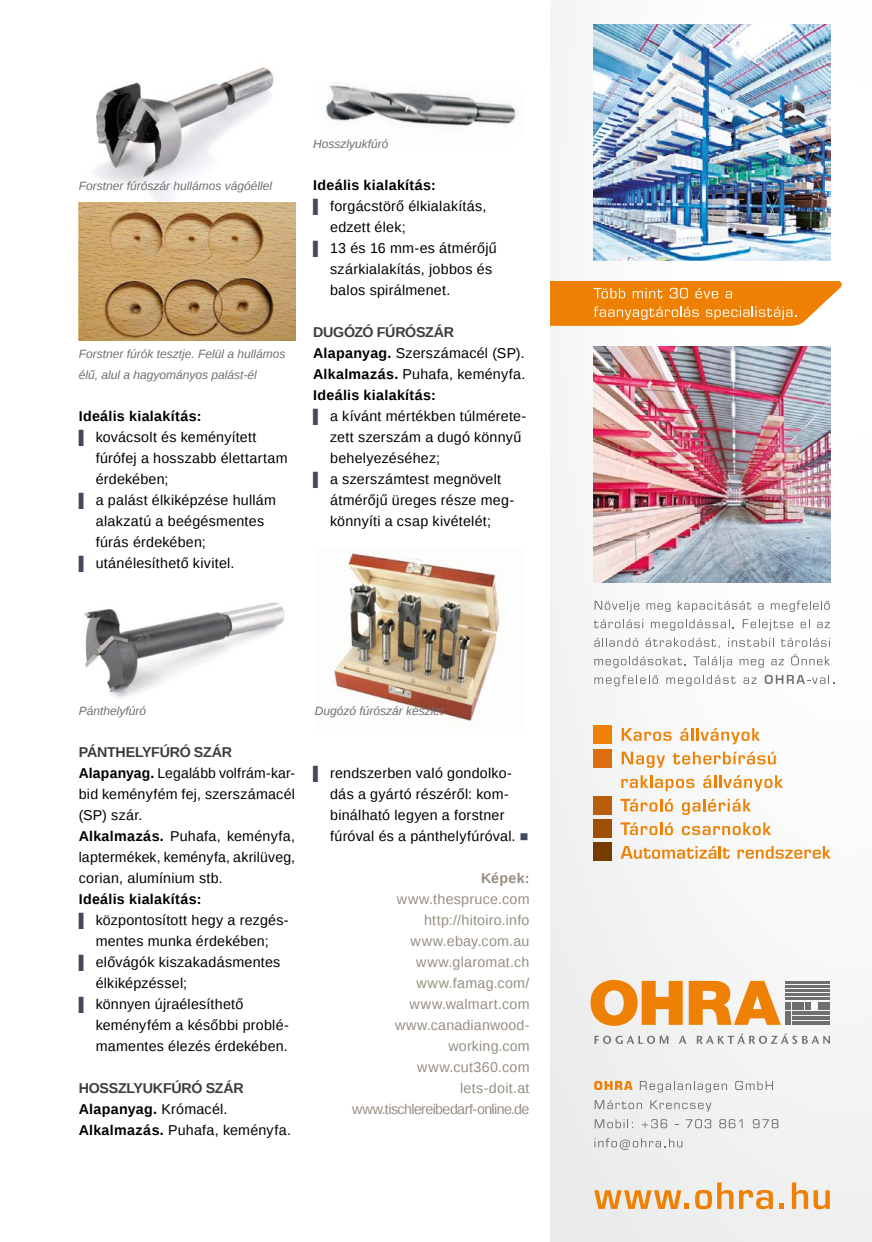
<style>
.page{position:relative;width:872px;height:1242px;background:#fff}
.page>*{position:absolute;margin:0;border:0;box-sizing:border-box;transform-origin:0 0}
.t1{font:14.25px/21px "Liberation Sans";letter-spacing:.015em;color:#000}
.t2{font:14.25px/21px "Liberation Sans";letter-spacing:.015em;color:#968e82;text-align:right}
.t3{font:700 14.25px "Liberation Sans";letter-spacing:.025em;color:#000}
.t4{font:700 14.25px "Liberation Sans";letter-spacing:-.02em;color:#3c3c3b}
.t5{font:700 14.25px "Liberation Sans";letter-spacing:.02em;color:#968e82}
.t6{font:italic 12px/21px "Liberation Sans";color:#706f6f}
.s1{font-size:13.5px;color:#44485c}
.s2{font-weight:700}
.s3{font-weight:700;color:#3c3c3b}
.s4{color:#44485c}
</style>
<div class="page">
<img style="left:551px;top:0;width:321px;height:1242px">
<svg style="left:621px;top:728px;width:50px;height:13px"></svg>
<svg style="left:680px;top:728px;width:80px;height:16px"></svg>
<svg style="left:621px;top:751px;width:44px;height:17px"></svg>
<svg style="left:673px;top:751px;width:102px;height:13px"></svg>
<svg style="left:621px;top:775px;width:73px;height:16px"></svg>
<svg style="left:703px;top:775px;width:80px;height:16px"></svg>
<svg style="left:620px;top:799px;width:53px;height:12px"></svg>
<svg style="left:682px;top:799px;width:69px;height:16px"></svg>
<svg style="left:620px;top:822px;width:53px;height:13px"></svg>
<svg style="left:682px;top:822px;width:89px;height:13px"></svg>
<svg style="left:620px;top:846px;width:109px;height:12px"></svg>
<svg style="left:737px;top:846px;width:93px;height:12px"></svg>
<div style="left:593px;top:725px;width:18px;height:18px;background:#ee8003"></div>
<div style="left:593px;top:749px;width:18px;height:18px;background:#dd6e10"></div>
<div style="left:593px;top:796px;width:18px;height:18px;background:#b85e0a"></div>
<div style="left:593px;top:819px;width:18px;height:18px;background:#9e5106"></div>
<div style="left:593px;top:842px;width:18px;height:18px;background:#743c00"></div>
<svg style="left:594px;top:600px;width:45px;height:12px"></svg>
<svg style="left:646px;top:603px;width:24px;height:9px"></svg>
<svg style="left:678px;top:600px;width:73px;height:12px"></svg>
<svg style="left:758px;top:603px;width:5px;height:6px"></svg>
<svg style="left:771px;top:600px;width:58px;height:12px"></svg>
<svg style="left:594px;top:619px;width:49px;height:9px"></svg>
<svg style="left:651px;top:619px;width:83px;height:11px"></svg>
<svg style="left:742px;top:619px;width:51px;height:11px"></svg>
<svg style="left:800px;top:619px;width:9px;height:9px"></svg>
<svg style="left:817px;top:622px;width:13px;height:6px"></svg>
<svg style="left:594px;top:638px;width:44px;height:9px"></svg>
<svg style="left:645px;top:638px;width:74px;height:10px"></svg>
<svg style="left:728px;top:638px;width:45px;height:9px"></svg>
<svg style="left:781px;top:638px;width:49px;height:9px"></svg>
<svg style="left:594px;top:656px;width:91px;height:12px"></svg>
<svg style="left:693px;top:656px;width:39px;height:11px"></svg>
<svg style="left:739px;top:659px;width:25px;height:9px"></svg>
<svg style="left:771px;top:659px;width:13px;height:6px"></svg>
<svg style="left:791px;top:654px;width:39px;height:11px"></svg>
<svg style="left:594px;top:675px;width:64px;height:11px"></svg>
<svg style="left:666px;top:675px;width:69px;height:11px"></svg>
<svg style="left:743px;top:677px;width:13px;height:7px"></svg>
<svg style="left:764px;top:675px;width:70px;height:9px"></svg>
<hr style="left:792px;top:1011px;width:38px;height:3px;background:#706f6f">
<hr style="left:792px;top:1016px;width:38px;height:3px;background:#706f6f">
<hr style="left:792px;top:1021px;width:38px;height:4px;background:#706f6f">
<hr style="left:786px;top:981px;width:44px;height:3px;background:#706f6f">
<hr style="left:786px;top:985px;width:44px;height:3px;background:#706f6f">
<hr style="left:786px;top:989px;width:44px;height:3px;background:#706f6f">
<hr style="left:786px;top:993px;width:44px;height:3px;background:#706f6f">
<hr style="left:786px;top:997px;width:44px;height:3px;background:#706f6f">
<svg style="left:818px;top:1002px;width:12px;height:7px"></svg>
<svg style="left:594px;top:1035px;width:74px;height:9px"></svg>
<svg style="left:679px;top:1035px;width:7px;height:8px"></svg>
<svg style="left:697px;top:1033px;width:133px;height:11px"></svg>
<svg style="left:590px;top:980px;width:92px;height:46px"></svg>
<svg style="left:688px;top:981px;width:122px;height:44px"></svg>
<svg style="left:594px;top:1081px;width:38px;height:9px"></svg>
<svg style="left:640px;top:1081px;width:87px;height:11px"></svg>
<svg style="left:735px;top:1081px;width:38px;height:9px"></svg>
<svg style="left:594px;top:1100px;width:48px;height:9px"></svg>
<svg style="left:650px;top:1100px;width:61px;height:11px"></svg>
<svg style="left:594px;top:1119px;width:39px;height:9px"></svg>
<svg style="left:642px;top:1119px;width:25px;height:9px"></svg>
<svg style="left:686px;top:1119px;width:25px;height:9px"></svg>
<svg style="left:719px;top:1119px;width:23px;height:9px"></svg>
<svg style="left:753px;top:1119px;width:25px;height:9px"></svg>
<svg style="left:594px;top:1138px;width:88px;height:11px"></svg>
<svg style="left:594px;top:1190px;width:95px;height:19px;background:#ecb77b"></svg>
<svg style="left:695px;top:1182px;width:38px;height:27px"></svg>
<svg style="left:739px;top:1190px;width:34px;height:19px"></svg>
<svg style="left:779px;top:1203px;width:5px;height:6px"></svg>
<svg style="left:792px;top:1182px;width:37px;height:27px"></svg>
<img style="left:593px;top:346px;width:237px;height:236px">
<img style="left:593px;top:25px;width:237px;height:236px">
<svg style="left:551px;top:281px;width:291px;height:45px;background:#f09126"></svg>
<img style="left:79px;top:67px;width:204px;height:136px">
<img style="left:79px;top:203px;width:216px;height:137px">
<img style="left:84px;top:602px;width:201px;height:96px">
<img style="left:325px;top:85px;width:191px;height:44px">
<img style="left:331px;top:552px;width:174px;height:170px">
<p class="t6" style="left:79px;top:175px;width:195px">Forstner fúrószár hullámos vágóéllel</p>
<p class="t6" style="left:79px;top:343px;width:208px">Forstner fúrók tesztje. Felül a hullámos élű, alul a hagyományos palást-él</p>
<p class="t3" style="left:79px;top:406px;width:124px">Ideális kialakítás:</p>
<p class="t1" style="left:79px;top:427px;width:179px"><span class="s1">▌</span> kovácsolt és keményített</p>
<p class="t1" style="left:96px;top:448px;width:194px">fúrófej a hosszabb élettartam</p>
<p class="t1" style="left:96px;top:469px;width:74px">érdekében;</p>
<p class="t1" style="left:79px;top:490px;width:199px"><span class="s1">▌</span> a palást élkiképzése hullám</p>
<p class="t1" style="left:96px;top:511px;width:170px">alakzatú a beégésmentes</p>
<p class="t1" style="left:96px;top:532px;width:112px">fúrás érdekében;</p>
<p class="t1" style="left:79px;top:553px;width:157px"><span class="s1">▌</span> utánélesíthető kivitel.</p>
<p class="t6" style="left:313px;top:133px;width:77px">Hosszlyukfúró</p>
<p class="t3" style="left:313px;top:175px;width:124px">Ideális kialakítás:</p>
<p class="t1" style="left:313px;top:196px;width:175px"><span class="s1">▌</span> forgácstörő élkialakítás,</p>
<p class="t1" style="left:330px;top:217px;width:77px">edzett élek;</p>
<p class="t1" style="left:313px;top:238px;width:185px"><span class="s1">▌</span> 13 és 16 mm-es átmérőjű</p>
<p class="t1" style="left:330px;top:259px;width:163px">szárkialakítás, jobbos és</p>
<p class="t1" style="left:330px;top:280px;width:122px">balos spirálmenet.</p>
<p class="t4" style="left:313px;top:322px;width:142px">DUGÓZÓ FÚRÓSZÁR</p>
<p class="t1" style="left:313px;top:343px;width:213px"><span class="s2">Alapanyag.</span> Szerszámacél (SP).</p>
<p class="t1" style="left:313px;top:364px;width:214px"><span class="s2">Alkalmazás.</span> Puhafa, keményfa.</p>
<p class="t3" style="left:313px;top:385px;width:124px">Ideális kialakítás:</p>
<p class="t1" style="left:313px;top:406px;width:215px"><span class="s1">▌</span> a kívánt mértékben túlmérete-</p>
<p class="t1" style="left:330px;top:427px;width:193px">zett szerszám a dugó könnyű</p>
<p class="t1" style="left:330px;top:448px;width:111px">behelyezéséhez;</p>
<p class="t1" style="left:313px;top:469px;width:189px"><span class="s1">▌</span> a szerszámtest megnövelt</p>
<p class="t1" style="left:330px;top:490px;width:186px">átmérőjű üreges része meg-</p>
<p class="t1" style="left:330px;top:511px;width:162px">könnyíti a csap kivételét;</p>
<p class="t6" style="left:79px;top:700px;width:69px">Pánthelyfúró</p>
<p class="t1" style="left:79px;top:742px;width:218px"><span class="s3">PÁNTHELYFÚRÓ SZÁR<br></span><span class="s2">Alapanyag.</span> Legalább volfrám-kar&shy;bid keményfém fej, szerszámacél (SP) szár.<br><span class="s2">Alkalmazás.</span> Puhafa, keményfa, laptermékek, keményfa, akrilüveg, corian, alumínium stb.</p>
<p class="t3" style="left:79px;top:889px;width:124px">Ideális kialakítás:</p>
<p class="t1" style="left:79px;top:910px;width:211px"><span class="s1">▌</span> központosított hegy a rezgés-</p>
<p class="t1" style="left:96px;top:931px;width:174px">mentes munka érdekében;</p>
<p class="t1" style="left:79px;top:952px;width:203px"><span class="s1">▌</span> elővágók kiszakadásmentes</p>
<p class="t1" style="left:96px;top:973px;width:93px">élkiképzéssel;</p>
<p class="t1" style="left:79px;top:994px;width:166px"><span class="s1">▌</span> könnyen újraélesíthető</p>
<p class="t1" style="left:96px;top:1015px;width:195px">keményfém a későbbi problé-</p>
<p class="t1" style="left:96px;top:1036px;width:194px">mamentes élezés érdekében.</p>
<p class="t1" style="left:79px;top:1078px;width:214px"><span class="s3">HOSSZLYUKFÚRÓ SZÁR<br></span><span class="s2">Alapanyag.</span> Krómacél.<br><span class="s2">Alkalmazás.</span> Puhafa, keményfa.</p>
<p class="t6" style="left:315px;top:700px;width:130px">Dugózó fúrószár készlet</p>
<p class="t1" style="left:330px;top:763px;width:200px;text-indent:-17px"><span class="s1">▌</span> rendszerben való gondolko&shy;dás a gyártó részéről: kom&shy;binálható legyen a forstner fúróval és a pánthelyfúróval. <span class="s4">■</span></p>
<p class="t5" style="left:481px;top:868px;width:50px">Képek:</p>
<p class="t2" style="left:352px;top:889px;width:179px">www.thespruce.com http://hitoiro.info www.ebay.com.au www.glaromat.ch www.famag.com/ www.walmart.com www.canadianwood&shy;working.com www.cut360.com lets-doit.at www.tischlereibedarf-online.de</p>
</div>
